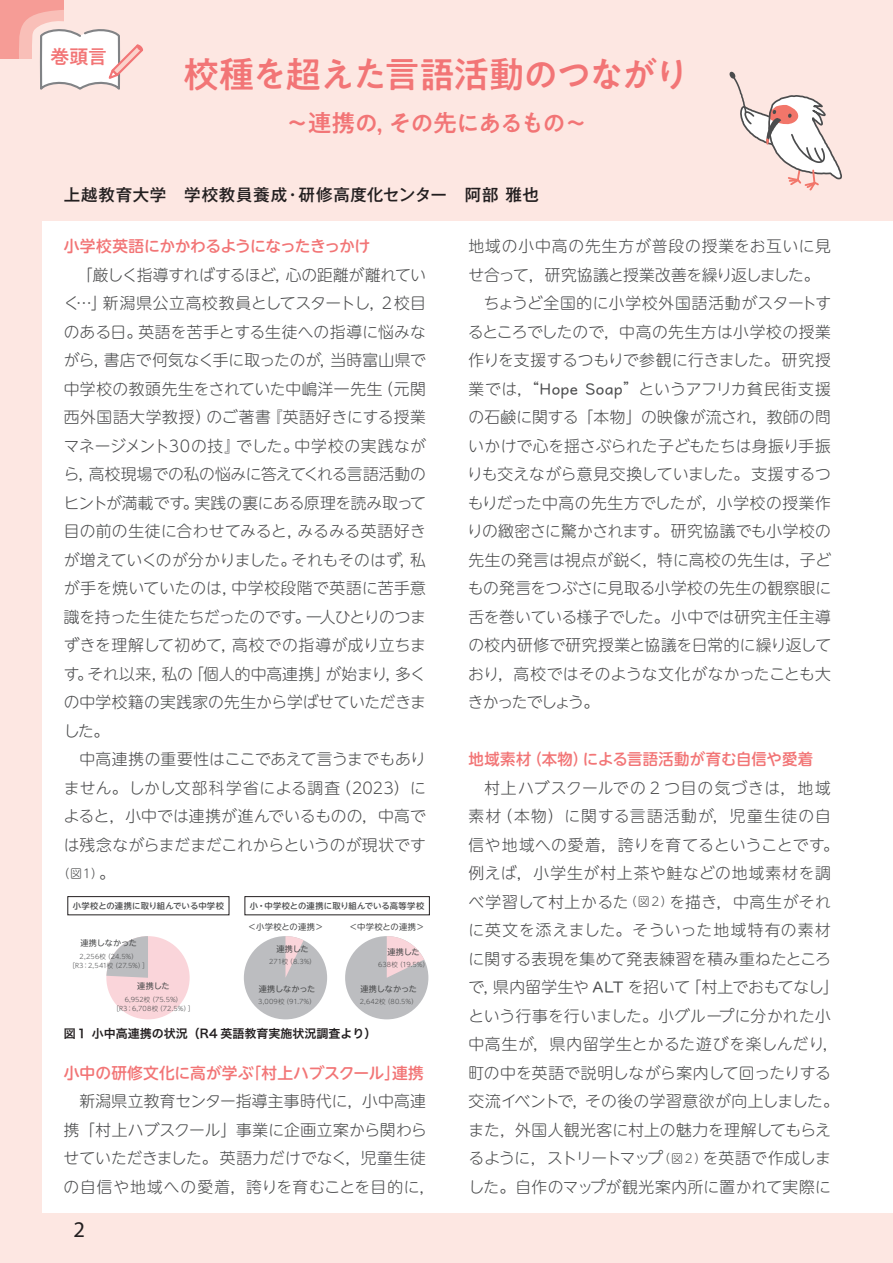
<style>
.page{position:relative;width:893px;height:1263px;background:#fde7e2}
.page>*{position:absolute;margin:0;border:0;box-sizing:border-box;transform-origin:0 0}
.t1{font:36px "PA1 Gothic Std N Medium 90 msp RKSJ H";letter-spacing:-.065em;color:#f27576}
.t2{font:24px "PA1 Gothic Std N Medium 90 msp RKSJ H";letter-spacing:-.08em;color:#f27576}
.t3{font:22.5px "Myriad Pro";color:#231f20}
.t4{font:19.5px "PA1 Gothic Std N Medium 90 msp RKSJ H";color:#f27576}
.t5{font:16.5px "Gothic MB101 Pro Medium 90 msp RKSJ H";letter-spacing:.04em;color:#231f20}
.t6{font:15.75px/28.5px "UD Shin M Go Pro Light 90 msp RKSJ H";letter-spacing:.015em;color:#4b4c4d;text-align:justify}
.t7{font:15.75px "UD Shin M Go Pro Medium 90 msp RKSJ H";letter-spacing:-.01em;color:#f27576}
.t8{font:15.75px "UD Shin M Go Pro Medium 90 msp RKSJ H";letter-spacing:.01em;color:#f27576}
.t9{font:15.75px "UD Shin M Go Pro Light 90 msp RKSJ H";letter-spacing:-.05em;color:#4b4c4d}
.t10{font:15.75px "UD Shin M Go Pro Light 90 msp RKSJ H";letter-spacing:-.005em;color:#4b4c4d}
.t11{font:15.75px "UD Shin M Go Pro Light 90 msp RKSJ H";letter-spacing:.035em;color:#4b4c4d}
.t12{font:15.75px "UD Shin M Go Pro Light 90 msp RKSJ H";letter-spacing:.05em;color:#4b4c4d}
.t13{font:15.75px "UD Shin M Go Pro Light 90 msp RKSJ H";letter-spacing:-.095em;color:#4b4c4d}
.t14{font:12px "Hira Kaku Pro N W6 90 msp RKSJ H";color:#231f20}
.t15{font:12px "UD Shin M Go Pro Light 90 msp RKSJ H";color:#4b4c4d}
.t16{font:8.4px "UD Shin M Go Pro Medium 90 msp RKSJ H";letter-spacing:.02em;color:#4b4c4d}
.t17{font:8.4px "UD Shin M Go Pro Regular 90 msp RKSJ H";letter-spacing:.035em;color:#4b4c4d}
.t18{font:8.1px "UD Shin M Go Pro Regular 90 msp RKSJ H";letter-spacing:-.02em;color:#4b4c4d}
.t19{font:6.45px/9.1px "UD Shin M Go Pro Light 90 msp RKSJ H";letter-spacing:.02em;color:#4b4c4d;text-align:center}
.s1{font-size:15.75px}
.s2{font-family:"UD Digi Kyo Latin"}
.s3{font-size:12px}
.s4{font-family:"UD Digi Kyo Writing"}
</style>
<div class="page">
<div style="left:0;top:0;width:64px;height:59px;background:#f69c96"></div>
<div style="left:42px;top:221px;width:851px;height:992px;background:#fff"></div>
<svg style="left:729px;top:72px;width:113px;height:119px"></svg>
<svg style="left:19px;top:10px;width:124px;height:80px"></svg>
<div style="left:68px;top:896px;width:161px;height:19px;border:1px solid #231f20"></div>
<div style="left:244px;top:936px;width:83px;height:83px;background:#bcbdc0;border-radius:50%"></div>
<svg style="left:285px;top:936px;width:21px;height:41px"></svg>
<div style="left:345px;top:936px;width:83px;height:83px;background:#bcbdc0;border-radius:50%"></div>
<svg style="left:387px;top:936px;width:41px;height:42px"></svg>
<div style="left:106px;top:936px;width:84px;height:83px;background:#fad5da;border-radius:50%"></div>
<svg style="left:106px;top:936px;width:42px;height:42px"></svg>
<div style="left:245px;top:896px;width:185px;height:19px;border:1px solid #231f20"></div>
<p class="t4" style="left:50px;top:49px;width:59px">巻頭言</p>
<h1 class="t1" style="left:183px;top:61px;width:508px">校種を超えた言語活動のつながり</h1>
<h2 class="t2" style="left:285px;top:114px;width:304px">～連携の，その先にあるもの～</h2>
<p class="t5" style="left:64px;top:189px;width:477px">上越教育大学　学校教員養成・研修高度化センター　阿部 雅也</p>
<p class="t7" style="left:64px;top:240px;width:308px">小学校英語にかかわるようになったきっかけ</p>
<p class="t6" style="left:64px;top:263px;width:364px;text-indent:13px">「厳しく指導すればするほど，心の距離が離れていく…」新潟県公立高校教員としてスタートし，２校目のある日。英語を苦手とする生徒への指導に悩みながら，書店で何気なく手に取ったのが，当時富山県で中学校の教頭先生をされていた中嶋洋一先生（元関西外国語大学教授）のご著書『英語好きにする授業マネージメント30の技』でした。中学校の実践ながら，高校現場での私の悩みに答えてくれる言語活動のヒントが満載です。実践の裏にある原理を読み取って目の前の生徒に合わせてみると，みるみる英語好きが増えていくのが分かりました。それもそのはず，私が手を焼いていたのは，中学校段階で英語に苦手意識を持った生徒たちだったのです。一人ひとりのつまずきを理解して初めて，高校での指導が成り立ちます。それ以来，私の「個人的中高連携」が始まり，多くの中学校籍の実践家の先生から学ばせていただきました。</p>
<p class="t6" style="left:64px;top:747px;width:364px;text-indent:16px">中高連携の重要性はここであえて言うまでもありません。しかし文部科学省による調査（2023）によると，小中では連携が進んでいるものの，中高では残念ながらまだまだこれからというのが現状です</p>
<p class="t15" style="left:58px;top:869px;width:59px">（図１）<span class="s1">。</span></p>
<p class="t16" style="left:73px;top:903px;width:153px">小学校との連携に取り組んでいる中学校</p>
<p class="t18" style="left:80px;top:940px;width:58px">連携しなかった</p>
<p class="t19" style="left:68px;top:952px;width:82px">2,256校（24.5%）<br>［R3：2,541校（27.5%）］</p>
<p class="t18" style="left:137px;top:983px;width:34px">連携した</p>
<p class="t19" style="left:112px;top:995px;width:84px">6,952校（75.5%）<br>［R3：6,708校（72.5%）］</p>
<p class="t16" style="left:250px;top:903px;width:176px">小・中学校との連携に取り組んでいる高等学校</p>
<p class="t17" style="left:248px;top:924px;width:77px">＜小学校との連携＞</p>
<p class="t17" style="left:349px;top:924px;width:77px">＜中学校との連携＞</p>
<p class="t18" style="left:276px;top:946px;width:34px">連携した</p>
<p class="t19" style="left:269px;top:958px;width:48px">271校（8.3%）</p>
<p class="t18" style="left:259px;top:986px;width:58px">連携しなかった</p>
<p class="t19" style="left:258px;top:998px;width:59px">3,009校（91.7%）</p>
<p class="t18" style="left:387px;top:949px;width:34px">連携した</p>
<p class="t19" style="left:378px;top:961px;width:52px">638校（19.5%）</p>
<p class="t18" style="left:360px;top:986px;width:58px">連携しなかった</p>
<p class="t19" style="left:360px;top:998px;width:59px">2,642校（80.5%）</p>
<p class="t14" style="left:64px;top:1029px;width:314px">図１ 小中高連携の状況（R4 英語教育実施状況調査より）</p>
<p class="t8" style="left:64px;top:1067px;width:362px">小中の研修文化に高が学ぶ「村上ハブスクール」連携</p>
<p class="t6" style="left:64px;top:1089px;width:373px;text-align:center">新潟県立教育センター指導主事時代に，小中高連<br>携「村上ハブスクール」事業に企画立案から関わらせていただきました。英語力だけでなく，児童生徒の自信や地域への愛着，誇りを育むことを目的に，</p>
<h3 class="t3" style="left:73px;top:1216px;width:13px">2</h3>
<p class="t12" style="left:468px;top:240px;width:364px">地域の小中高の先生方が普段の授業をお互いに見</p>
<p class="t9" style="left:468px;top:269px;width:353px">せ合って，研究協議と授業改善を繰り返しました。</p>
<p class="t6" style="left:484px;top:291px;width:349px">ちょうど全国的に小学校外国語活動がスタートす</p>
<p class="t6" style="left:468px;top:320px;width:364px">るところでしたので，中高の先生方は小学校の授業</p>
<p class="t6" style="left:468px;top:348px;width:364px">作りを支援するつもりで参観に行きました。研究授</p>
<p class="t6" style="left:468px;top:377px;width:364px">業では，“<span class="s2">Hope Soap</span>”というアフリカ貧民街支援</p>
<p class="t6" style="left:468px;top:405px;width:364px">の石鹸に関する「本物」の映像が流され，教師の問</p>
<p class="t10" style="left:468px;top:440px;width:364px">いかけで心を揺さぶられた子どもたちは身振り手振</p>
<p class="t6" style="left:467px;top:462px;width:365px">りも交えながら意見交換していました。支援するつ</p>
<p class="t11" style="left:468px;top:497px;width:365px">もりだった中高の先生方でしたが，小学校の授業作</p>
<p class="t6" style="left:467px;top:519px;width:365px">りの緻密さに驚かされます。研究協議でも小学校の</p>
<p class="t6" style="left:468px;top:548px;width:364px">先生の発言は視点が鋭く，特に高校の先生は，子ど</p>
<p class="t6" style="left:468px;top:576px;width:365px">もの発言をつぶさに見取る小学校の先生の観察眼に</p>
<p class="t6" style="left:468px;top:605px;width:364px">舌を巻いている様子でした。小中では研究主任主導</p>
<p class="t6" style="left:468px;top:633px;width:364px">の校内研修で研究授業と協議を日常的に繰り返して</p>
<p class="t6" style="left:468px;top:662px;width:364px">おり，高校ではそのような文化がなかったことも大</p>
<p class="t13" style="left:468px;top:697px;width:133px">きかったでしょう。</p>
<p class="t7" style="left:468px;top:754px;width:346px">地域素材（本物）による言語活動が育む自信や愛着</p>
<p class="t6" style="left:468px;top:776px;width:372px;text-align:center">村上ハブスクールでの 2 つ目の気づきは，地域<br>素材（本物）に関する言語活動が，児童生徒の自信や地域への愛着，誇りを育てるということです。例えば，小学生が村上茶や鮭などの地域素材を調べ学習して村上かるた<span class="s3">（図２）</span>を描き，中高生がそれに英文を添えました。そういった地域特有の素材に関する表現を集めて発表練習を積み重ねたところで，県内留学生や <span class="s4">ALT</span> を招いて「村上でおもてなし」という行事を行いました。小グループに分かれた小中高生が，県内留学生とかるた遊びを楽しんだり，町の中を英語で説明しながら案内して回ったりする交流イベントで，その後の学習意欲が向上しました。また，外国人観光客に村上の魅力を理解してもらえるように，ストリートマップ<span class="s3">（図２）</span>を英語で作成しました。自作のマップが観光案内所に置かれて実際に</p>
</div>
